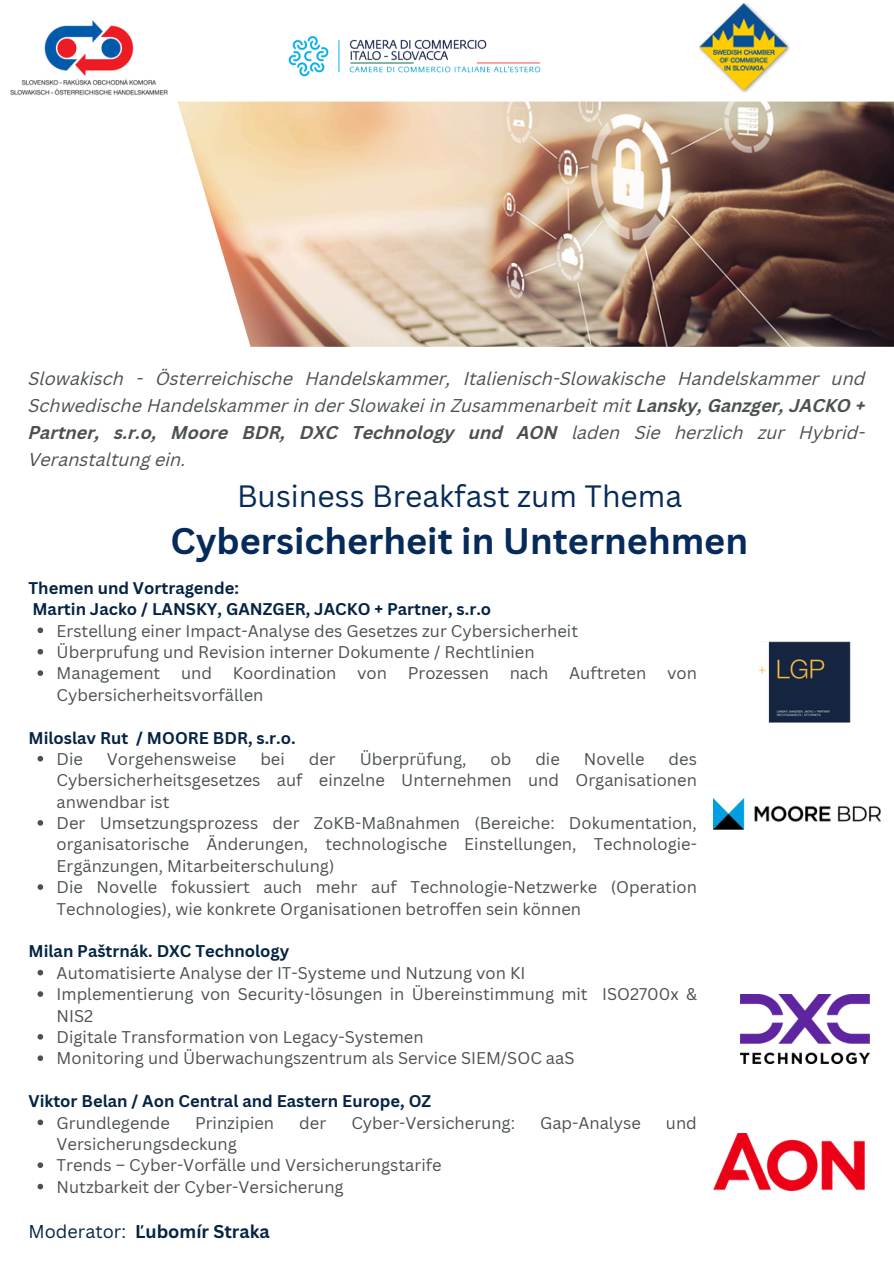
<style>
.page{position:relative;width:894px;height:1264px;background:#fff}
.page>*{position:absolute;margin:0;border:0;box-sizing:border-box;transform-origin:0 0}
.t1{font:700 36px "Canva Sans";color:#062a59}
.t2{font:30px "Canva Sans";color:#062a59}
.t3{font:italic 18px/27px "Canva Sans";color:#4b5050;text-align:justify}
.t4{font:700 18px "Canva Sans";color:#052444}
.t5{font:16.5px/21.5px "Canva Sans";color:#4b5050;text-align:justify}
.t6{font:700 16.5px/21.5px "Canva Sans";color:#052444}
.s1{font-weight:700}
.s2{font-weight:400}
</style>
<div class="page">
<img style="left:177px;top:102px;width:716px;height:245px">
<img style="left:759px;top:641px;width:91px;height:81px">
<img style="left:713px;top:798px;width:167px;height:32px">
<img style="left:740px;top:994px;width:128px;height:69px">
<img style="left:713px;top:1133px;width:150px;height:57px">
<img style="left:699px;top:3px;width:90px;height:89px">
<img style="left:288px;top:35px;width:253px;height:42px">
<svg style="left:38px;top:627px;width:5px;height:6px"></svg>
<svg style="left:38px;top:649px;width:5px;height:5px"></svg>
<svg style="left:38px;top:670px;width:5px;height:6px"></svg>
<svg style="left:38px;top:756px;width:5px;height:5px"></svg>
<svg style="left:38px;top:820px;width:5px;height:5px"></svg>
<svg style="left:38px;top:884px;width:5px;height:5px"></svg>
<svg style="left:38px;top:969px;width:5px;height:6px"></svg>
<svg style="left:38px;top:991px;width:5px;height:5px"></svg>
<svg style="left:38px;top:1034px;width:5px;height:5px"></svg>
<svg style="left:38px;top:1055px;width:5px;height:6px"></svg>
<svg style="left:38px;top:1119px;width:5px;height:6px"></svg>
<svg style="left:38px;top:1162px;width:5px;height:5px"></svg>
<svg style="left:38px;top:1183px;width:5px;height:6px"></svg>
<img style="left:10px;top:20px;width:158px;height:76px">
<p class="t3" style="left:29px;top:367px;width:838px">Slowakisch - Österreichische Handelskammer, Italienisch-Slowakische Handelskammer und Schwedische Handelskammer in der Slowakei in Zusammenarbeit mit <span class="s1">Lansky, Ganzger, JACKO + Partner, s.r.o, Moore BDR, DXC Technology und AON</span> laden Sie herzlich zur Hybrid-Veranstaltung ein.</p>
<p class="t2" style="left:237px;top:474px;width:446px">Business Breakfast zum Thema</p>
<p class="t1" style="left:170px;top:515px;width:579px">Cybersicherheit in Unternehmen</p>
<p class="t6" style="left:28px;top:576px;width:464px">Themen und Vortragende:<br>Martin Jacko / LANSKY, GANZGER, JACKO + Partner, s.r.o</p>
<p class="t5" style="left:57px;top:619px;width:523px">Erstellung einer Impact-Analyse des Gesetzes zur Cybersicherheit</p>
<h1 class="t5" style="left:57px;top:640px;width:479px">Überprufung und Revision interner Dokumente / Rechtlinien</h1>
<h2 class="t5" style="left:57px;top:662px;width:105px">Management</h2>
<h2 class="t5" style="left:181px;top:662px;width:32px">und</h2>
<h2 class="t5" style="left:233px;top:662px;width:105px">Koordination</h2>
<h2 class="t5" style="left:357px;top:662px;width:31px">von</h2>
<h2 class="t5" style="left:407px;top:662px;width:83px">Prozessen</h2>
<h2 class="t5" style="left:509px;top:662px;width:40px">nach</h2>
<h2 class="t5" style="left:569px;top:662px;width:79px">Auftreten</h2>
<h2 class="t5" style="left:667px;top:662px;width:31px">von</h2>
<h2 class="t5" style="left:57px;top:683px;width:208px">Cybersicherheitsvorfällen</h2>
<p class="t6" style="left:28px;top:726px;width:268px">Miloslav Rut / MOORE BDR, s.r.o.</p>
<p class="t5" style="left:57px;top:747px;width:28px">Die</p>
<p class="t5" style="left:107px;top:747px;width:131px">Vorgehensweise</p>
<p class="t5" style="left:260px;top:747px;width:26px">bei</p>
<p class="t5" style="left:309px;top:747px;width:28px">der</p>
<p class="t5" style="left:359px;top:747px;width:108px">Überprüfung,</p>
<p class="t5" style="left:490px;top:747px;width:22px">ob</p>
<p class="t5" style="left:535px;top:747px;width:26px">die</p>
<p class="t5" style="left:583px;top:747px;width:62px">Novelle</p>
<p class="t5" style="left:57px;top:747px;width:641px;text-indent:612px">des Cybersicherheitsgesetzes auf einzelne Unternehmen und Organisationen anwendbar ist</p>
<p class="t5" style="left:57px;top:812px;width:641px">Der Umsetzungsprozess der ZoKB-Maßnahmen (Bereiche: Dokumentation, organisatorische Änderungen, technologische Einstellungen, Technologie-Ergänzungen, Mitarbeiterschulung)</p>
<h2 class="t5" style="left:57px;top:876px;width:641px">Die Novelle fokussiert auch mehr auf Technologie-Netzwerke (Operation<br>Technologies), wie konkrete Organisationen betroffen sein können</h2>
<p class="t6" style="left:28px;top:940px;width:262px">Milan Paštrnák. DXC Technology</p>
<p class="t5" style="left:57px;top:961px;width:470px">Automatisierte Analyse der IT-Systeme und Nutzung von KI</p>
<p class="t5" style="left:57px;top:983px;width:641px">Implementierung von Security-lösungen in Übereinstimmung mit ISO2700x &amp;<br>NIS2</p>
<h2 class="t5" style="left:57px;top:1025px;width:368px">Digitale Transformation von Legacy-Systemen</h2>
<p class="t5" style="left:57px;top:1047px;width:519px">Monitoring und Überwachungszentrum als Service SIEM/SOC aaS</p>
<p class="t6" style="left:28px;top:1090px;width:404px">Viktor Belan / Aon Central and Eastern Europe, OZ</p>
<p class="t5" style="left:57px;top:1111px;width:115px">Grundlegende</p>
<p class="t5" style="left:195px;top:1111px;width:81px">Prinzipien</p>
<p class="t5" style="left:299px;top:1111px;width:28px">der</p>
<p class="t5" style="left:351px;top:1111px;width:165px">Cyber-Versicherung:</p>
<p class="t5" style="left:540px;top:1111px;width:102px">Gap-Analyse</p>
<p class="t5" style="left:665px;top:1111px;width:32px">und</p>
<p class="t5" style="left:57px;top:1132px;width:182px">Versicherungsdeckung</p>
<p class="t5" style="left:57px;top:1154px;width:386px">Trends – Cyber-Vorfälle und Versicherungstarife</p>
<h2 class="t5" style="left:57px;top:1175px;width:288px">Nutzbarkeit der Cyber-Versicherung</h2>
<p class="t4" style="left:28px;top:1218px;width:243px"><span class="s2">Moderator:</span> Ľubomír Straka</p>
</div>
